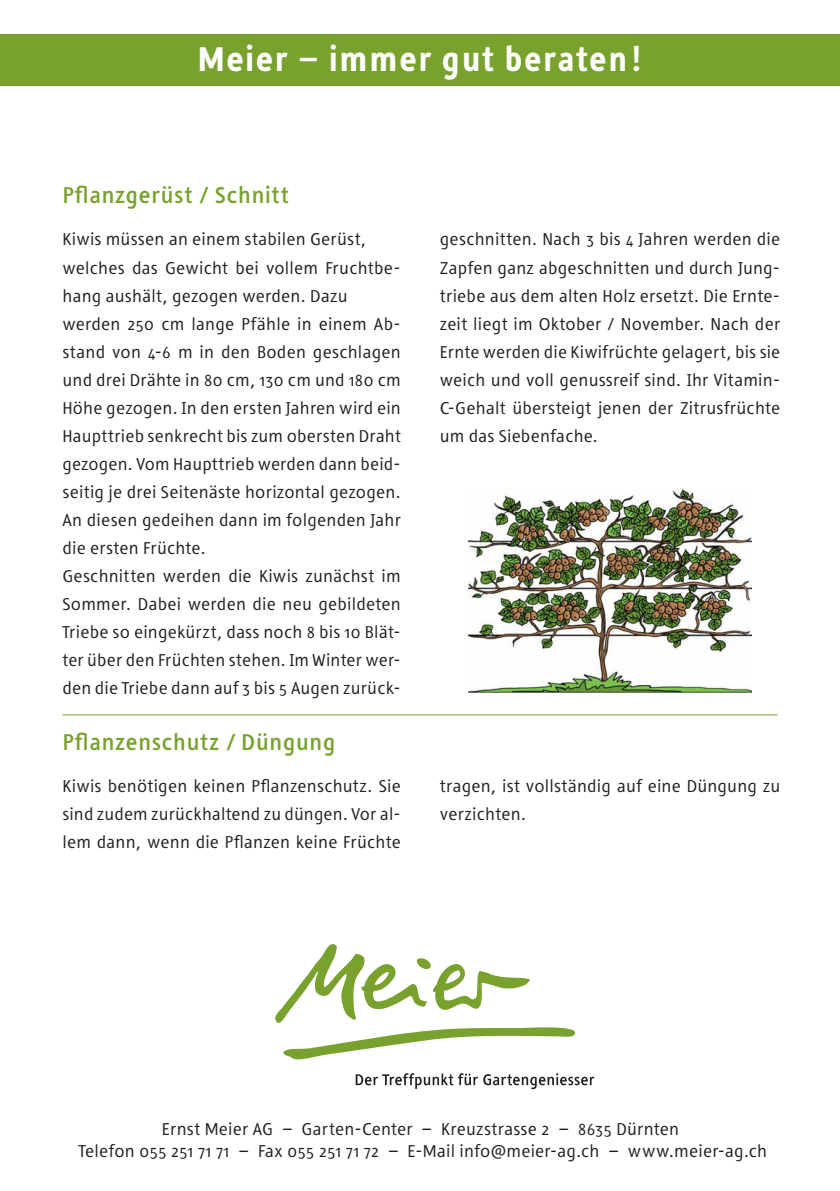
<style>
.page{position:relative;width:840px;height:1191px;background:#fff}
.page>*{position:absolute;margin:0;border:0;box-sizing:border-box;transform-origin:0 0}
._02_Headline{font:900 36px "Tara";letter-spacing:.01em;color:#fff}
._04_Thementitel{font:700 24px "Tara";letter-spacing:.005em;color:#78a22d}
._06_Grundtext{font:18px/28px "Tara";letter-spacing:.01em;color:#231f20;text-align:justify}
.adresse_A5{font:18px "Tara";letter-spacing:.01em;color:#231f20}
</style>
<div class="page">
<div style="left:0;top:34px;width:839px;height:51px;background:#78a22d"></div>
<svg style="left:355px;top:1073px;width:239px;height:16px"></svg>
<svg style="left:275px;top:944px;width:301px;height:116px"></svg>
<img style="left:468px;top:488px;width:282px;height:204px">
<hr style="left:62px;top:714px;width:715px;height:1px;background:#78a22d">
<p class="_02_Headline" style="left:197px;top:39px;width:447px">Meier – immer gut beraten!</p>
<p class="_04_Thementitel" style="left:62px;top:182px;width:228px">Pflanzgerüst / Schnitt</p>
<p class="_06_Grundtext" style="left:62px;top:226px;width:305px">Kiwis müssen an einem stabilen Gerüst,</p>
<p class="_06_Grundtext" style="left:62px;top:254px;width:340px">welches das Gewicht bei vollem Fruchtbe&shy;hang aushält, gezogen werden. Dazu</p>
<p class="_06_Grundtext" style="left:62px;top:310px;width:340px">werden 250 cm lange Pfähle in einem Ab&shy;stand von 4-6 m in den Boden geschlagen und drei Drähte in 80 cm, 130 cm und 180 cm Höhe gezogen. In den ersten Jahren wird ein Haupttrieb senkrecht bis zum obersten Draht gezogen. Vom Haupttrieb werden dann beid&shy;seitig je drei Seitenäste horizontal gezogen.<br>An diesen gedeihen dann im folgenden Jahr die ersten Früchte.</p>
<p class="_06_Grundtext" style="left:62px;top:562px;width:340px">Geschnitten werden die Kiwis zunächst im Sommer. Dabei werden die neu gebildeten Triebe so eingekürzt, dass noch 8 bis 10 Blät&shy;ter über den Früchten stehen. Im Winter wer&shy;den die Triebe dann auf 3 bis 5 Augen zurück-</p>
<p class="_06_Grundtext" style="left:439px;top:226px;width:342px">geschnitten. Nach 3 bis 4 Jahren werden die Zapfen ganz abgeschnitten und durch Jung&shy;triebe aus dem alten Holz ersetzt. Die Ernte&shy;zeit liegt im Oktober / November. Nach der Ernte werden die Kiwifrüchte gelagert, bis sie weich und voll genussreif sind. Ihr Vitamin-C-Gehalt übersteigt jenen der Zitrusfrüchte um das Siebenfache.</p>
<p class="_04_Thementitel" style="left:62px;top:728px;width:275px">Pflanzenschutz / Düngung</p>
<p class="_06_Grundtext" style="left:62px;top:772px;width:340px">Kiwis benötigen keinen Pflanzenschutz. Sie sind zudem zurückhaltend zu düngen. Vor al&shy;lem dann, wenn die Pflanzen keine Früchte</p>
<p class="_06_Grundtext" style="left:439px;top:772px;width:342px">tragen, ist vollständig auf eine Düngung zu verzichten.</p>
<p class="adresse_A5" style="left:162px;top:1119px;width:518px">Ernst Meier AG – Garten-Center – Kreuzstrasse 2 – 8635 Dürnten</p>
<p class="adresse_A5" style="left:78px;top:1141px;width:690px">Telefon 055 251 71 71 – Fax 055 251 71 72 – E-Mail info@meier-ag.ch – www.meier-ag.ch</p>
</div>
